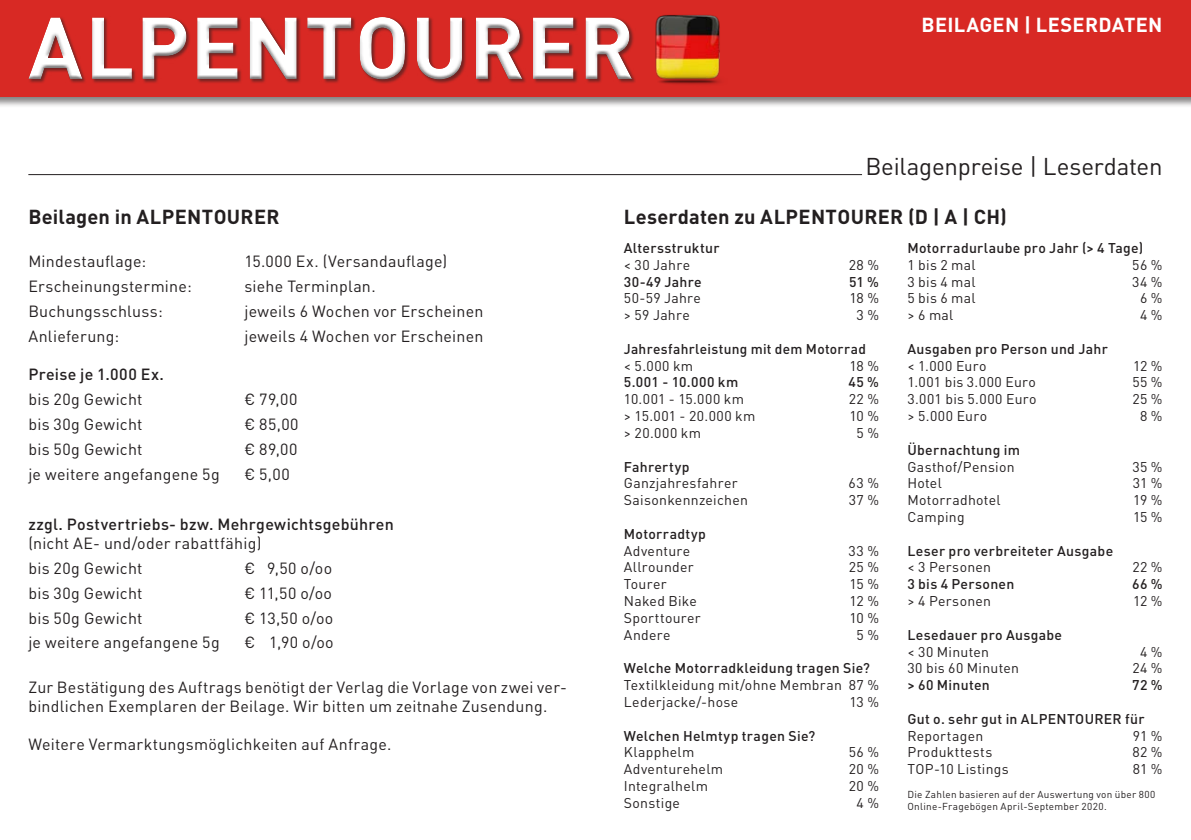
<style>
.page{position:relative;width:1191px;height:840px;background:#fff}
.page>*{position:absolute;margin:0;border:0;box-sizing:border-box;transform-origin:0 0}
.t1{font:24px "DIN Pro";letter-spacing:-.01em;color:#231f20}
.t2{font:700 20px "DIN Pro";letter-spacing:.015em;color:#231f20}
.t3{font:700 20px "DIN Pro";letter-spacing:.015em;color:#fff}
.t4{font:16px/24.8px "DIN Pro";letter-spacing:.015em;color:#231f20}
.t5{font:500 16px "DIN Pro";letter-spacing:.015em;color:#231f20}
.t6{font:14px/16.8px "DIN Pro";letter-spacing:.02em;color:#231f20}
.t7{font:500 14px "DIN Pro";letter-spacing:.02em;color:#231f20}
.t8{font:14px "DIN Pro";letter-spacing:.04em;color:#231f20}
.t9{font:10px/12px "DIN Pro";letter-spacing:.03em;color:#231f20}
</style>
<div class="page">
<div style="left:0;top:0;width:1191px;height:108px;background:#231f20;opacity:.55"></div>
<div style="left:0;top:0;width:1191px;height:96px;background:#d82924"></div>
<div style="left:28px;top:16px;width:608px;height:68px;background:#231f20;opacity:.55"></div>
<div style="left:28px;top:16px;width:606px;height:62px;background:#fff;opacity:.15"></div>
<div style="left:28px;top:20px;width:606px;height:62px;background:#231f20;opacity:.55"></div>
<hr style="left:28px;top:174px;width:834px;height:1px;background:#231f20">
<img style="left:655px;top:14px;width:66px;height:71px">
<h2 class="t2" style="left:28px;top:203px;width:253px">Beilagen in ALPENTOURER</h2>
<p class="t4" style="left:28px;top:248px;width:120px">Mindestauflage:</p>
<p class="t4" style="left:244px;top:248px;width:204px">15.000 Ex. (Versandauflage)</p>
<p class="t4" style="left:28px;top:273px;width:165px">Erscheinungstermine:</p>
<p class="t4" style="left:244px;top:273px;width:133px">siehe Terminplan.</p>
<p class="t4" style="left:28px;top:298px;width:136px">Buchungsschluss:</p>
<p class="t4" style="left:244px;top:298px;width:241px">jeweils 6 Wochen vor Erscheinen</p>
<p class="t4" style="left:28px;top:323px;width:92px">Anlieferung:</p>
<p class="t4" style="left:244px;top:323px;width:241px">jeweils 4 Wochen vor Erscheinen</p>
<p class="t5" style="left:28px;top:363px;width:137px">Preise je 1.000 Ex.</p>
<p class="t4" style="left:28px;top:386px;width:116px">bis 20g Gewicht</p>
<p class="t4" style="left:244px;top:386px;width:54px">€ 79,00</p>
<p class="t4" style="left:28px;top:411px;width:116px">bis 30g Gewicht</p>
<p class="t4" style="left:244px;top:411px;width:56px">€ 85,00</p>
<p class="t4" style="left:28px;top:436px;width:116px">bis 50g Gewicht</p>
<p class="t4" style="left:244px;top:436px;width:55px">€ 89,00</p>
<p class="t4" style="left:28px;top:460px;width:193px">je weitere angefangene 5g</p>
<p class="t4" style="left:244px;top:460px;width:47px">€ 5,00</p>
<p class="t5" style="left:28px;top:512px;width:367px">zzgl. Postvertriebs- bzw. Mehrgewichtsgebühren</p>
<p class="t4" style="left:28px;top:529px;width:235px">(nicht AE- und/oder rabattfähig) bis 20g Gewicht</p>
<p class="t4" style="left:244px;top:554px;width:89px">€ 9,50 o/oo</p>
<p class="t4" style="left:28px;top:579px;width:116px">bis 30g Gewicht</p>
<p class="t4" style="left:244px;top:579px;width:89px">€ 11,50 o/oo</p>
<p class="t4" style="left:28px;top:604px;width:116px">bis 50g Gewicht</p>
<p class="t4" style="left:244px;top:604px;width:90px">€ 13,50 o/oo</p>
<p class="t4" style="left:28px;top:629px;width:193px">je weitere angefangene 5g</p>
<p class="t4" style="left:244px;top:629px;width:91px">€ 1,90 o/oo</p>
<p class="t4" style="left:28px;top:676px;width:540px;line-height:19.2px">Zur Bestätigung des Auftrags benötigt der Verlag die Vorlage von zwei ver&shy;bindlichen Exemplaren der Beilage. Wir bitten um zeitnahe Zusendung.</p>
<p class="t4" style="left:28px;top:731px;width:365px">Weitere Vermarktungsmöglichkeiten auf Anfrage.</p>
<h2 class="t3" style="left:921px;top:11px;width:242px">BEILAGEN | LESERDATEN</h2>
<h1 class="t1" style="left:865px;top:149px;width:299px">Beilagenpreise | Leserdaten</h1>
<h2 class="t2" style="left:624px;top:203px;width:385px">Leserdaten zu ALPENTOURER (D | A | CH)</h2>
<p class="t7" style="left:624px;top:238px;width:97px">Altersstruktur</p>
<p class="t6" style="left:624px;top:255px;width:68px">&lt; 30 Jahre</p>
<p class="t6" style="left:848px;top:255px;width:32px">28 %</p>
<p class="t7" style="left:624px;top:272px;width:79px">30-49 Jahre</p>
<p class="t7" style="left:849px;top:272px;width:31px">51 %</p>
<p class="t6" style="left:624px;top:289px;width:79px">50-59 Jahre</p>
<p class="t6" style="left:849px;top:289px;width:31px">18 %</p>
<p class="t6" style="left:624px;top:306px;width:67px">&gt; 59 Jahre</p>
<p class="t6" style="left:856px;top:306px;width:24px">3 %</p>
<p class="t7" style="left:624px;top:339px;width:244px">Jahresfahrleistung mit dem Motorrad</p>
<p class="t6" style="left:624px;top:356px;width:71px">&lt; 5.000 km</p>
<p class="t6" style="left:849px;top:356px;width:31px">18 %</p>
<p class="t7" style="left:624px;top:372px;width:116px">5.001 - 10.000 km</p>
<p class="t7" style="left:848px;top:372px;width:32px">45 %</p>
<p class="t6" style="left:624px;top:390px;width:122px">10.001 - 15.000 km</p>
<p class="t6" style="left:848px;top:390px;width:32px">22 %</p>
<p class="t8" style="left:624px;top:406px;width:133px">&gt; 15.001 - 20.000 km</p>
<p class="t6" style="left:849px;top:407px;width:31px">10 %</p>
<p class="t6" style="left:624px;top:423px;width:79px">&gt; 20.000 km</p>
<p class="t6" style="left:856px;top:423px;width:24px">5 %</p>
<p class="t7" style="left:624px;top:456px;width:67px">Fahrertyp</p>
<p class="t6" style="left:624px;top:474px;width:115px">Ganzjahresfahrer</p>
<p class="t6" style="left:848px;top:474px;width:32px">63 %</p>
<p class="t6" style="left:624px;top:491px;width:126px">Saisonkennzeichen</p>
<p class="t6" style="left:849px;top:491px;width:32px">37 %</p>
<p class="t7" style="left:624px;top:524px;width:83px">Motorradtyp</p>
<p class="t6" style="left:624px;top:541px;width:68px">Adventure</p>
<p class="t6" style="left:848px;top:541px;width:32px">33 %</p>
<p class="t6" style="left:624px;top:558px;width:71px">Allrounder</p>
<p class="t6" style="left:849px;top:558px;width:32px">25 %</p>
<p class="t6" style="left:624px;top:575px;width:44px">Tourer</p>
<p class="t6" style="left:849px;top:575px;width:31px">15 %</p>
<p class="t6" style="left:624px;top:591px;width:75px">Naked Bike</p>
<p class="t6" style="left:849px;top:591px;width:31px">12 %</p>
<p class="t6" style="left:624px;top:608px;width:78px">Sporttourer</p>
<p class="t6" style="left:849px;top:608px;width:31px">10 %</p>
<p class="t6" style="left:624px;top:625px;width:48px">Andere</p>
<p class="t6" style="left:856px;top:625px;width:24px">5 %</p>
<p class="t7" style="left:624px;top:658px;width:248px">Welche Motorradkleidung tragen Sie?</p>
<p class="t6" style="left:624px;top:675px;width:257px">Textilkleidung mit/ohne Membran 87 %<br>Lederjacke/-hose</p>
<p class="t6" style="left:849px;top:692px;width:31px">13 %</p>
<p class="t7" style="left:624px;top:725px;width:193px">Welchen Helmtyp tragen Sie?</p>
<p class="t6" style="left:624px;top:743px;width:72px">Klapphelm</p>
<p class="t6" style="left:848px;top:743px;width:32px">56 %</p>
<p class="t6" style="left:624px;top:759px;width:101px">Adventurehelm</p>
<p class="t6" style="left:848px;top:759px;width:32px">20 %</p>
<p class="t6" style="left:624px;top:776px;width:86px">Integralhelm</p>
<p class="t6" style="left:848px;top:776px;width:32px">20 %</p>
<p class="t6" style="left:624px;top:793px;width:58px">Sonstige</p>
<p class="t6" style="left:856px;top:793px;width:24px">4 %</p>
<p class="t7" style="left:907px;top:238px;width:237px">Motorradurlaube pro Jahr (&gt; 4 Tage)</p>
<p class="t6" style="left:907px;top:255px;width:70px">1 bis 2 mal</p>
<p class="t6" style="left:1132px;top:255px;width:32px">56 %</p>
<p class="t6" style="left:907px;top:272px;width:70px">3 bis 4 mal</p>
<p class="t6" style="left:1132px;top:272px;width:32px">34 %</p>
<p class="t6" style="left:907px;top:289px;width:70px">5 bis 6 mal</p>
<p class="t6" style="left:1140px;top:289px;width:24px">6 %</p>
<p class="t6" style="left:907px;top:306px;width:48px">&gt; 6 mal</p>
<p class="t6" style="left:1140px;top:306px;width:24px">4 %</p>
<p class="t7" style="left:907px;top:339px;width:202px">Ausgaben pro Person und Jahr</p>
<p class="t6" style="left:907px;top:356px;width:81px">&lt; 1.000 Euro</p>
<p class="t6" style="left:1133px;top:356px;width:31px">12 %</p>
<p class="t6" style="left:907px;top:373px;width:130px">1.001 bis 3.000 Euro</p>
<p class="t6" style="left:1132px;top:373px;width:32px">55 %</p>
<p class="t6" style="left:907px;top:390px;width:131px">3.001 bis 5.000 Euro</p>
<p class="t6" style="left:1132px;top:390px;width:32px">25 %</p>
<p class="t6" style="left:907px;top:407px;width:81px">&gt; 5.000 Euro</p>
<p class="t6" style="left:1140px;top:407px;width:24px">8 %</p>
<p class="t7" style="left:907px;top:440px;width:114px">Übernachtung im</p>
<p class="t6" style="left:907px;top:457px;width:109px">Gasthof/Pension</p>
<p class="t6" style="left:1132px;top:457px;width:32px">35 %</p>
<p class="t6" style="left:907px;top:474px;width:36px">Hotel</p>
<p class="t6" style="left:1132px;top:474px;width:31px">31 %</p>
<p class="t6" style="left:907px;top:491px;width:95px">Motorradhotel</p>
<p class="t6" style="left:1133px;top:491px;width:31px">19 %</p>
<p class="t6" style="left:907px;top:507px;width:59px">Camping</p>
<p class="t6" style="left:1133px;top:507px;width:31px">15 %</p>
<p class="t7" style="left:907px;top:540px;width:207px">Leser pro verbreiteter Ausgabe</p>
<p class="t6" style="left:907px;top:558px;width:85px">&lt; 3 Personen</p>
<p class="t6" style="left:1132px;top:558px;width:32px">22 %</p>
<p class="t7" style="left:907px;top:574px;width:108px">3 bis 4 Personen</p>
<p class="t7" style="left:1132px;top:574px;width:32px">66 %</p>
<p class="t6" style="left:907px;top:591px;width:85px">&gt; 4 Personen</p>
<p class="t6" style="left:1133px;top:591px;width:31px">12 %</p>
<p class="t7" style="left:907px;top:624px;width:156px">Lesedauer pro Ausgabe</p>
<p class="t6" style="left:907px;top:642px;width:83px">&lt; 30 Minuten</p>
<p class="t6" style="left:1140px;top:642px;width:24px">4 %</p>
<p class="t6" style="left:907px;top:659px;width:113px">30 bis 60 Minuten</p>
<p class="t6" style="left:1132px;top:659px;width:32px">24 %</p>
<p class="t7" style="left:907px;top:675px;width:84px">&gt; 60 Minuten</p>
<p class="t7" style="left:1132px;top:675px;width:32px">72 %</p>
<p class="t7" style="left:907px;top:708px;width:239px">Gut o. sehr gut in ALPENTOURER für</p>
<p class="t6" style="left:907px;top:726px;width:77px">Reportagen</p>
<p class="t6" style="left:1132px;top:726px;width:31px">91 %</p>
<p class="t6" style="left:907px;top:743px;width:86px">Produkttests</p>
<p class="t6" style="left:1132px;top:743px;width:32px">82 %</p>
<p class="t6" style="left:907px;top:759px;width:103px">TOP-10 Listings</p>
<p class="t6" style="left:1132px;top:759px;width:31px">81 %</p>
<p class="t9" style="left:907px;top:787px;width:249px">Die Zahlen basieren auf der Auswertung von über 800<br>Online-Fragebögen April-September 2020.</p>
</div>
